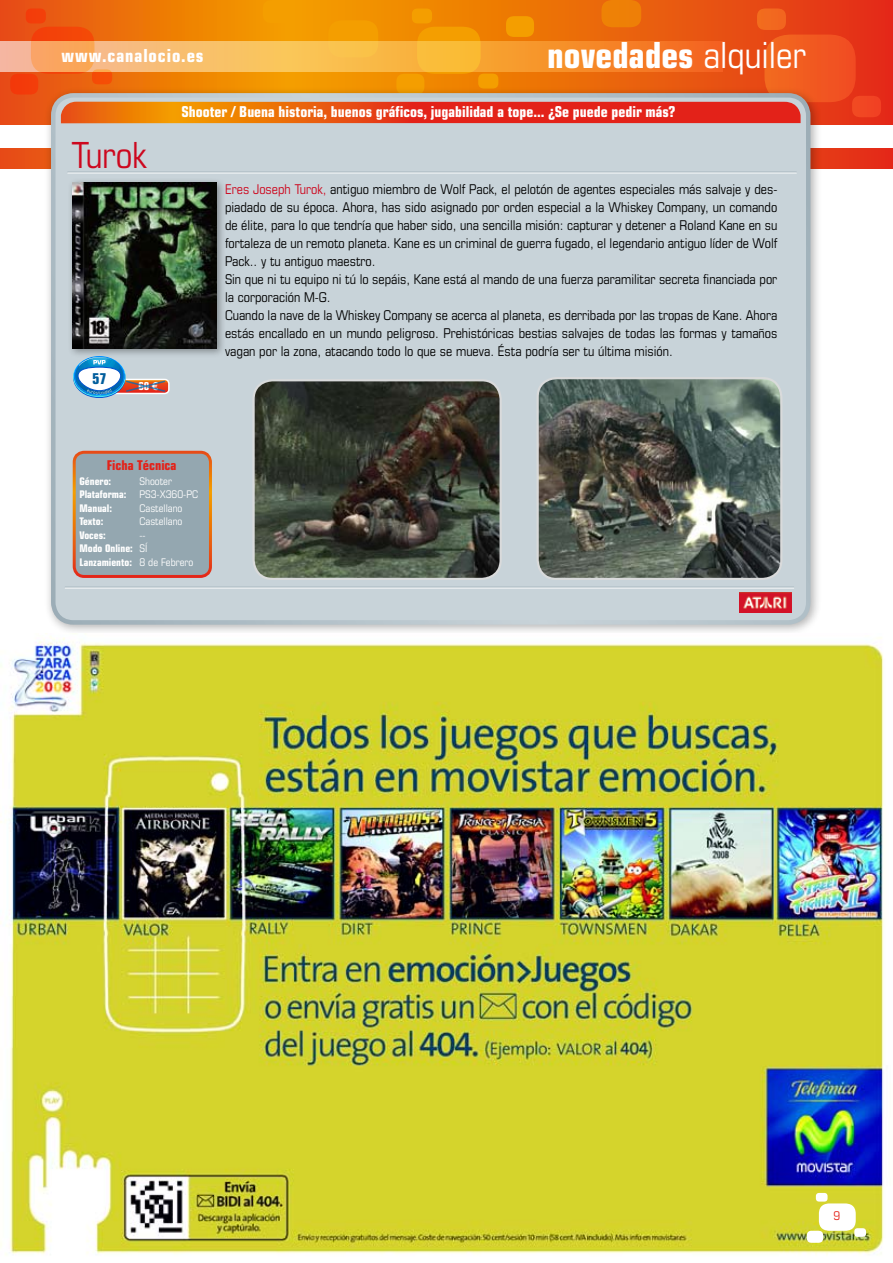
<style>
.page{position:relative;width:893px;height:1263px;background:#fff}
.page>*{position:absolute;margin:0;border:0;box-sizing:border-box;transform-origin:0 0}
.t1{font:700 condensed 36px "Eurostile";color:#fff}
.t2{font:condensed 36px "Eurostile";color:#cd071e}
.t3{font:700 condensed 18px "Eurostile";letter-spacing:.05em;color:#fff}
.t4{font:700 condensed 15px "Eurostile";color:#fff}
.t5{font:700 condensed 15px "Eurostile";color:#005d9c}
.t6{font:condensed 13.5px/18px "Eurostile";color:#000}
.t7{font:700 condensed 13.5px "Eurostile";color:#e32219}
.t8{font:condensed 12px "Eurostile";color:#e32219}
.t9{font:700 condensed 10.95px "Eurostile";color:#fff}
.t10{font:700 condensed 10.5px/13.5px "Eurostile";color:#fff}
.t11{font:condensed 10.5px "Eurostile";color:#fff}
.s1{font-weight:400}
.s2{font-family:"Arial";font-stretch:normal}
.s3{color:#cd071e}
</style>
<div class="page">
<svg style="left:1px;top:0;width:892px;height:124px;background:#eb680b"></svg>
<div style="left:328px;top:20px;width:50px;height:37px;background:#f49e00;border-radius:15px"></div>
<div style="left:417px;top:27px;width:64px;height:47px;background:#f49e00;border-radius:19px"></div>
<div style="left:478px;top:74px;width:20px;height:15px;background:#f49e00;border-radius:6px"></div>
<div style="left:396px;top:74px;width:28px;height:21px;background:#f49e00;border-radius:8px"></div>
<div style="left:412px;top:9px;width:20px;height:14px;background:#f49e00;border-radius:6px"></div>
<svg style="left:0;top:42px;width:723px;height:30px;background:#f7a84b"></svg>
<svg style="left:31px;top:27px;width:63px;height:47px;background:#f78743"></svg>
<svg style="left:92px;top:69px;width:20px;height:15px"></svg>
<div style="left:10px;top:74px;width:28px;height:21px;background:#f33a0a;border-radius:8px"></div>
<div style="left:26px;top:9px;width:20px;height:14px;background:#f33d0a;border-radius:6px"></div>
<svg style="left:1px;top:149px;width:892px;height:19px;background:#e53c16"></svg>
<div style="left:764px;top:35px;width:92px;height:67px;background:linear-gradient(to right,#f26b1e,#f14b22);border-radius:27px"></div>
<div style="left:852px;top:96px;width:29px;height:21px;background:#f14623;border-radius:8px"></div>
<div style="left:757px;top:9px;width:29px;height:21px;background:#f2681f;border-radius:8px"></div>
<div style="left:263px;top:0;width:31px;height:23px;background:#f49e00;border-radius:9px"></div>
<div style="left:506px;top:16px;width:28px;height:21px;background:#f49e00;border-radius:8px"></div>
<div style="left:601px;top:0;width:40px;height:27px;background:#ee8006;border-radius:11px"></div>
<div style="left:44px;top:86px;width:784px;height:557px;background:#000;opacity:.3"></div>
<div style="left:53px;top:95px;width:755px;height:527px;background:#c8d3d9;border-radius:20px"></div>
<div style="left:51px;top:93px;width:759px;height:532px;border:4px solid #fff;border-radius:20px"></div>
<svg style="left:61px;top:102px;width:740px;height:21px;background:#e64513"></svg>
<hr style="left:65px;top:587px;width:729px;height:1px;background:#94a7b0">
<hr style="left:65px;top:588px;width:729px;height:1px;background:#fff">
<hr style="left:67px;top:172px;width:730px;height:1px;background:#94a7b0">
<hr style="left:67px;top:173px;width:730px;height:1px;background:#fff">
<img style="left:0;top:633px;width:884px;height:622px">
<div style="left:67px;top:177px;width:165px;height:187px;background:#000;opacity:.35"></div>
<img style="left:72px;top:182px;width:144px;height:167px">
<img style="left:540px;top:380px;width:239px;height:197px">
<div style="left:537px;top:377px;width:245px;height:203px;border:2px solid #d9dadb;border-radius:19px"></div>
<img style="left:255px;top:382px;width:244px;height:195px">
<div style="left:252px;top:379px;width:250px;height:201px;border:2px solid #d9dadb;border-radius:19px"></div>
<img style="left:740px;top:593px;width:52px;height:19px">
<div style="left:74px;top:452px;width:136px;height:124px;background:#94a7b0;border-radius:10px"></div>
<div style="left:73px;top:451px;width:139px;height:127px;border:3px solid #fff;border-radius:10px"></div>
<div style="left:101px;top:379px;width:69px;height:15px;border:1px solid #fff;border-radius:4px"></div>
<svg style="left:74px;top:357px;width:95px;height:40px"></svg>
<div style="left:819px;top:1203px;width:37px;height:28px;background:#fff;border-radius:11px"></div>
<div style="left:854px;top:1228px;width:12px;height:9px;background:#fff;border-radius:3px"></div>
<div style="left:807px;top:1231px;width:16px;height:12px;background:#fff;border-radius:5px"></div>
<div style="left:816px;top:1193px;width:11px;height:8px;background:#fff;border-radius:3px"></div>
<h2 class="t3" style="left:62px;top:45px;width:143px">www.canalocio.es</h2>
<h1 class="t1" style="left:547px;top:33px;width:260px">novedades <span class="s1">alquiler</span></h1>
<h1 class="t2" style="left:72px;top:134px;width:76px">Turok</h1>
<p class="t5" style="left:92px;top:369px;width:16px">57</p>
<p class="t9" style="left:138px;top:380px;width:21px">60 <span class="s2">€</span></p>
<p class="t4" style="left:181px;top:102px;width:495px">Shooter / Buena historia, buenos gráficos, jugabilidad a tope... ¿Se puede pedir más?</p>
<p class="t6" style="left:225px;top:179px;width:554px"><span class="s3">Eres Joseph Turok,</span> antiguo miembro de Wolf Pack, el pelotón de agentes especiales más salvaje y des&shy;piadado de su época. Ahora, has sido asignado por orden especial a la Whiskey Company, un comando de élite, para lo que tendría que haber sido, una sencilla misión: capturar y detener a Roland Kane en su fortaleza de un remoto planeta. Kane es un criminal de guerra fugado, el legendario antiguo líder de Wolf Pack.. y tu antiguo maestro.<br>Sin que ni tu equipo ni tú lo sepáis, Kane está al mando de una fuerza paramilitar secreta financiada por la corporación M-G.<br>Cuando la nave de la Whiskey Company se acerca al planeta, es derribada por las tropas de Kane. Ahora estás encallado en un mundo peligroso. Prehistóricas bestias salvajes de todas las formas y tamaños vagan por la zona, atacando todo lo que se mueva. Ésta podría ser tu última misión.</p>
<p class="t7" style="left:107px;top:457px;width:71px">Ficha Técnica</p>
<p class="t10" style="left:80px;top:474px;width:33px">Género:</p>
<p class="t11" style="left:140px;top:474px;width:34px">Shooter</p>
<p class="t10" style="left:80px;top:487px;width:48px">Plataforma:</p>
<p class="t11" style="left:140px;top:488px;width:60px">PS3-X360-PC</p>
<p class="t10" style="left:80px;top:501px;width:34px">Manual:</p>
<p class="t11" style="left:140px;top:502px;width:44px">Castellano</p>
<p class="t10" style="left:80px;top:514px;width:25px">Texto:</p>
<p class="t11" style="left:140px;top:515px;width:44px">Castellano</p>
<p class="t10" style="left:80px;top:528px;width:28px">Voces:</p>
<p class="t10" style="left:80px;top:528px;width:115px;text-indent:60px"><span class="s1">--<br></span>Modo Online: <span class="s1">SÍ<br></span>Lanzamiento: <span class="s1">8 de Febrero</span></p>
<p class="t8" style="left:833px;top:1209px;width:8px">9</p>
</div>
